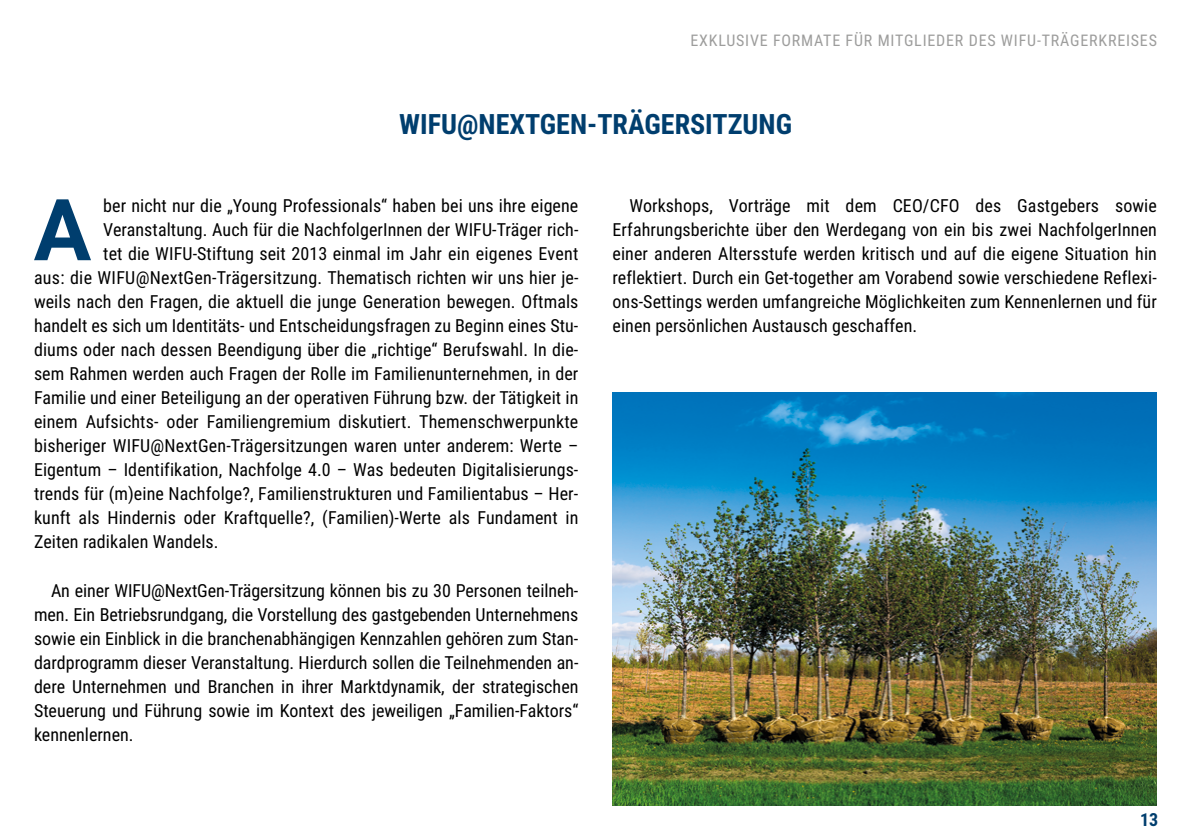
<style>
.page{position:relative;width:1191px;height:840px;background:#fff}
.page>*{position:absolute;margin:0;border:0;box-sizing:border-box;transform-origin:0 0}
.t1{font:700 85.6px "Roboto";color:#003e6e}
.t2{font:700 28px "Roboto Condensed";color:#003e6e}
.t3{font:18px/24px "Roboto Condensed";letter-spacing:.005em;color:#000;text-align:justify}
.t4{font:700 18px "Roboto Condensed";color:#003e6e}
.t5{font:16px "Roboto Condensed";letter-spacing:.05em;color:#9d9d9c}
</style>
<div class="page">
<img style="left:612px;top:392px;width:545px;height:413px">
<p class="t5" style="left:690px;top:29px;width:468px">EXKLUSIVE FORMATE FÜR MITGLIEDER DES WIFU-TRÄGERKREISES</p>
<h2 class="t2" style="left:399px;top:104px;width:394px">WIFU@NEXTGEN-TRÄGERSITZUNG</h2>
<h1 class="t1" style="left:34px;top:170px;width:59px">A</h1>
<p class="t3" style="left:103px;top:193px;width:476px">ber nicht nur die „Young Professionals“ haben bei uns ihre eigene</p>
<p class="t3" style="left:103px;top:217px;width:477px">Veranstaltung. Auch für die NachfolgerInnen der WIFU-Träger rich-</p>
<p class="t3" style="left:103px;top:241px;width:476px">tet die WIFU-Stiftung seit 2013 einmal im Jahr ein eigenes Event</p>
<p class="t3" style="left:34px;top:265px;width:546px">aus: die WIFU@NextGen-Trägersitzung. Thematisch richten wir uns hier je-</p>
<p class="t3" style="left:34px;top:289px;width:546px">weils nach den Fragen, die aktuell die junge Generation bewegen. Oftmals</p>
<p class="t3" style="left:34px;top:313px;width:546px">handelt es sich um Identitäts- und Entscheidungsfragen zu Beginn eines Stu-</p>
<p class="t3" style="left:34px;top:337px;width:546px">diums oder nach dessen Beendigung über die „richtige“ Berufswahl. In die-</p>
<p class="t3" style="left:34px;top:361px;width:546px">sem Rahmen werden auch Fragen der Rolle im Familienunternehmen, in der</p>
<p class="t3" style="left:34px;top:385px;width:546px">Familie und einer Beteiligung an der operativen Führung bzw. der Tätigkeit in</p>
<p class="t3" style="left:34px;top:409px;width:546px">einem Aufsichts- oder Familiengremium diskutiert. Themenschwerpunkte</p>
<p class="t3" style="left:34px;top:433px;width:546px">bisheriger WIFU@NextGen-Trägersitzungen waren unter anderem: Werte –</p>
<p class="t3" style="left:34px;top:457px;width:546px">Eigentum – Identifikation, Nachfolge 4.0 – Was bedeuten Digitalisierungs-</p>
<p class="t3" style="left:34px;top:481px;width:546px">trends für (m)eine Nachfolge?, Familienstrukturen und Familientabus – Her-</p>
<p class="t3" style="left:34px;top:505px;width:546px">kunft als Hindernis oder Kraftquelle?, (Familien)-Werte als Fundament in</p>
<p class="t3" style="left:34px;top:529px;width:186px">Zeiten radikalen Wandels.</p>
<p class="t3" style="left:34px;top:577px;width:546px;text-indent:17px">An einer WIFU@NextGen-Trägersitzung können bis zu 30 Personen teilneh&shy;men. Ein Betriebsrundgang, die Vorstellung des gastgebenden Unternehmens sowie ein Einblick in die branchenabhängigen Kennzahlen gehören zum Stan&shy;dardprogramm dieser Veranstaltung. Hierdurch sollen die Teilnehmenden an&shy;dere Unternehmen und Branchen in ihrer Marktdynamik, der strategischen Steuerung und Führung sowie im Kontext des jeweiligen „Familien-Faktors“ kennenlernen.</p>
<p class="t3" style="left:612px;top:193px;width:546px;text-indent:17px">Workshops, Vorträge mit dem CEO/CFO des Gastgebers sowie Erfahrungsberichte über den Werdegang von ein bis zwei NachfolgerInnen einer anderen Altersstufe werden kritisch und auf die eigene Situation hin reflektiert. Durch ein Get-together am Vorabend sowie verschiedene Reflexi&shy;ons-Settings werden umfangreiche Möglichkeiten zum Kennenlernen und für einen persönlichen Austausch geschaffen.</p>
<p class="t4" style="left:1140px;top:806px;width:20px">13</p>
</div>
